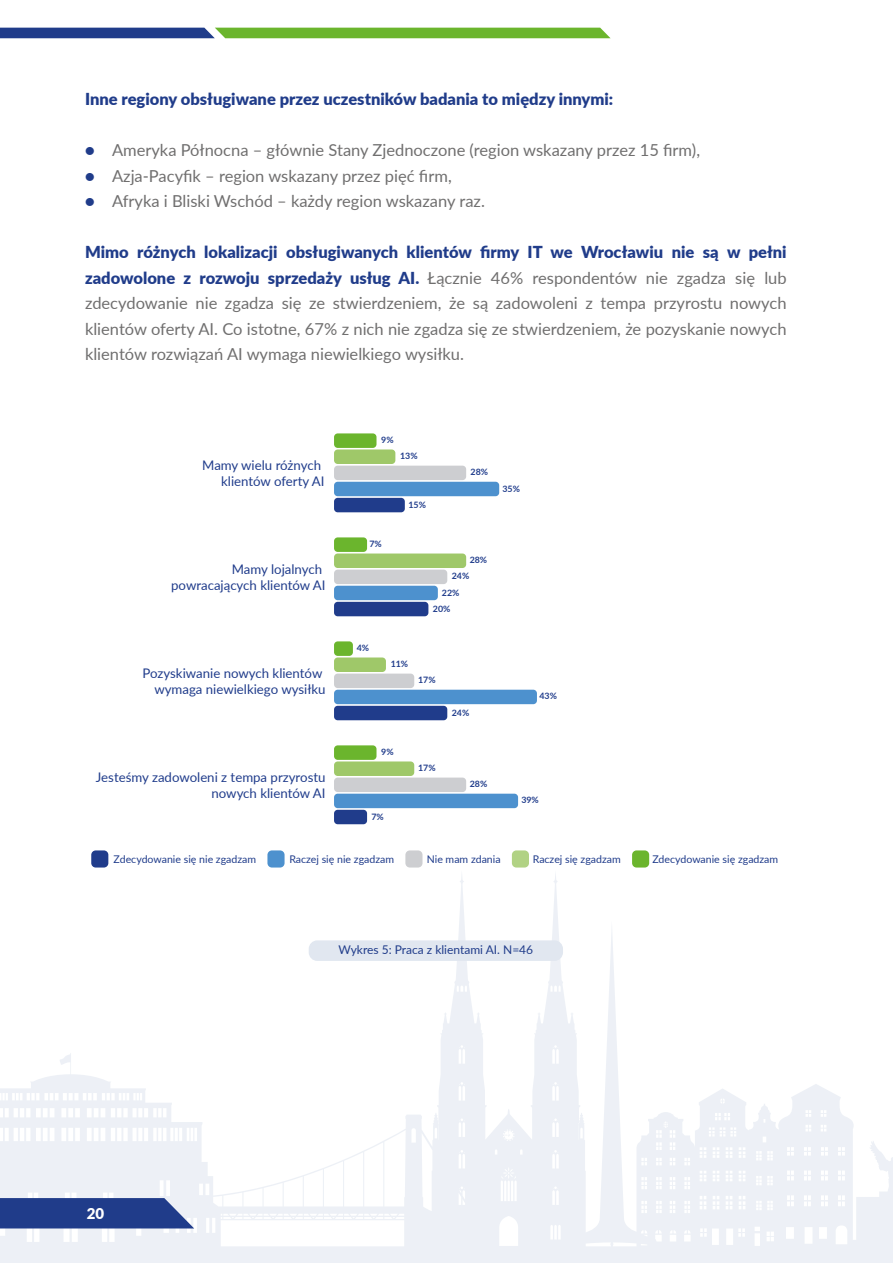
<style>
.page{position:relative;width:893px;height:1263px;background:#fff}
.page>*{position:absolute;margin:0;border:0;box-sizing:border-box;transform-origin:0 0}
.t1{font:16.5px/25.5px "Lato";color:#706f6f;text-align:justify}
.t2{font:900 16.5px "Lato";color:#203c8a}
.t3{font:900 15px "Lato";color:#fff}
.t4{font:13.2px/15.9px "Lato";color:#203c8b;text-align:right}
.t5{font:12px "Lato";color:#203c8a}
.t6{font:10.65px "Lato";color:#203c8b}
.t7{font:700 8.85px "Lato";color:#203c8b}
.s1{font-weight:900;color:#203c8a}
</style>
<div class="page">
<svg style="left:0;top:856px;width:893px;height:407px"></svg>
<div style="left:309px;top:940px;width:254px;height:21px;background:#e1e7f0;border-radius:9px"></div>
<div style="left:334px;top:498px;width:71px;height:14px;background:#203c8b;border-radius:4px"></div>
<div style="left:334px;top:482px;width:165px;height:14px;background:#4d91ce;border-radius:4px"></div>
<div style="left:334px;top:466px;width:132px;height:14px;background:#cdced1;border-radius:4px"></div>
<div style="left:334px;top:449px;width:61px;height:15px;background:#9fc869;border-radius:4px"></div>
<div style="left:334px;top:433px;width:42px;height:15px;background:#6bb52d;border-radius:4px"></div>
<div style="left:334px;top:602px;width:94px;height:14px;background:#203c8b;border-radius:4px"></div>
<div style="left:334px;top:586px;width:104px;height:14px;background:#4d91ce;border-radius:4px"></div>
<div style="left:334px;top:570px;width:113px;height:14px;background:#cdced1;border-radius:4px"></div>
<div style="left:334px;top:553px;width:132px;height:15px;background:#9fc869;border-radius:4px"></div>
<div style="left:334px;top:537px;width:33px;height:15px;background:#6bb52d;border-radius:4px"></div>
<div style="left:334px;top:706px;width:113px;height:14px;background:#203c8b;border-radius:4px"></div>
<div style="left:334px;top:690px;width:203px;height:14px;background:#4d91ce;border-radius:4px"></div>
<div style="left:334px;top:674px;width:80px;height:14px;background:#cdced1;border-radius:4px"></div>
<div style="left:334px;top:657px;width:52px;height:15px;background:#9fc869;border-radius:4px"></div>
<div style="left:334px;top:641px;width:19px;height:15px;background:#6bb52d;border-radius:4px"></div>
<div style="left:334px;top:810px;width:33px;height:14px;background:#203c8b;border-radius:4px"></div>
<div style="left:334px;top:794px;width:184px;height:14px;background:#4d91ce;border-radius:4px"></div>
<div style="left:334px;top:777px;width:132px;height:15px;background:#cdced1;border-radius:4px"></div>
<div style="left:334px;top:761px;width:80px;height:15px;background:#9fc869;border-radius:4px"></div>
<div style="left:334px;top:745px;width:42px;height:15px;background:#6bb52d;border-radius:4px"></div>
<div style="left:91px;top:850px;width:17px;height:17px;background:#203c8b;border-radius:4px"></div>
<div style="left:267px;top:850px;width:18px;height:17px;background:#4d91ce;border-radius:4px"></div>
<div style="left:405px;top:850px;width:17px;height:17px;background:#cdced1;border-radius:4px"></div>
<div style="left:512px;top:850px;width:17px;height:17px;background:#b1d284;border-radius:4px"></div>
<div style="left:632px;top:850px;width:17px;height:17px;background:#6bb52d;border-radius:4px"></div>
<svg style="left:0;top:28px;width:611px;height:10px;background:#558d52"></svg>
<svg style="left:0;top:1198px;width:194px;height:30px;background:#304a92"></svg>
<p class="t2" style="left:85px;top:87px;width:530px">Inne regiony obsługiwane przez uczestników badania to między innymi:</p>
<p class="t1" style="left:85px;top:137px;width:616px"><span class="s1">•</span> Ameryka Północna – głównie Stany Zjednoczone (region wskazany przez 15 firm),</p>
<p class="t1" style="left:85px;top:162px;width:368px"><span class="s1">•</span> Azja-Pacyfik – region wskazany przez pięć firm,</p>
<p class="t1" style="left:85px;top:188px;width:401px"><span class="s1">•</span> Afryka i Bliski Wschód – każdy region wskazany raz.</p>
<p class="t1" style="left:85px;top:239px;width:703px"><span class="s1">Mimo różnych lokalizacji obsługiwanych klientów firmy IT we Wrocławiu nie są w pełni zadowolone z rozwoju sprzedaży usług AI.</span> Łącznie 46% respondentów nie zgadza się lub zdecydowanie nie zgadza się ze stwierdzeniem, że są zadowoleni z tempa przyrostu nowych klientów oferty AI. Co istotne, 67% z nich nie zgadza się ze stwierdzeniem, że pozyskanie nowych klientów rozwiązań AI wymaga niewielkiego wysiłku.</p>
<p class="t4" style="left:202px;top:457px;width:124px">Mamy wielu różnych klientów oferty AI</p>
<p class="t4" style="left:171px;top:561px;width:156px">Mamy lojalnych powracających klientów AI</p>
<p class="t4" style="left:143px;top:665px;width:184px">Pozyskiwanie nowych klientów wymaga niewielkiego wysiłku</p>
<p class="t4" style="left:96px;top:769px;width:231px">Jesteśmy zadowoleni z tempa przyrostu nowych klientów AI</p>
<p class="t7" style="left:381px;top:433px;width:14px">9%</p>
<p class="t7" style="left:400px;top:450px;width:19px">13%</p>
<p class="t7" style="left:408px;top:498px;width:19px">15%</p>
<p class="t7" style="left:471px;top:466px;width:19px">28%</p>
<p class="t7" style="left:369px;top:537px;width:14px">7%</p>
<p class="t7" style="left:470px;top:554px;width:19px">28%</p>
<p class="t7" style="left:452px;top:570px;width:19px">24%</p>
<p class="t7" style="left:442px;top:586px;width:19px">22%</p>
<p class="t7" style="left:433px;top:602px;width:19px">20%</p>
<p class="t7" style="left:357px;top:641px;width:14px">4%</p>
<p class="t7" style="left:391px;top:657px;width:19px">11%</p>
<p class="t7" style="left:418px;top:674px;width:19px">17%</p>
<p class="t7" style="left:452px;top:706px;width:19px">24%</p>
<p class="t7" style="left:381px;top:745px;width:14px">9%</p>
<p class="t7" style="left:371px;top:810px;width:14px">7%</p>
<p class="t7" style="left:418px;top:761px;width:19px">17%</p>
<p class="t7" style="left:470px;top:778px;width:19px">28%</p>
<p class="t7" style="left:502px;top:482px;width:19px">35%</p>
<p class="t7" style="left:539px;top:690px;width:19px">43%</p>
<p class="t7" style="left:521px;top:794px;width:19px">39%</p>
<p class="t6" style="left:114px;top:851px;width:144px">Zdecydowanie się nie zgadzam</p>
<p class="t6" style="left:289px;top:851px;width:106px">Raczej się nie zgadzam</p>
<p class="t6" style="left:427px;top:851px;width:75px">Nie mam zdania</p>
<p class="t6" style="left:533px;top:851px;width:90px">Raczej się zgadzam</p>
<p class="t6" style="left:652px;top:851px;width:127px">Zdecydowanie się zgadzam</p>
<p class="t3" style="left:87px;top:1202px;width:19px">20</p>
<p class="t5" style="left:338px;top:941px;width:196px">Wykres 5: Praca z klientami AI. N=46</p>
</div>
